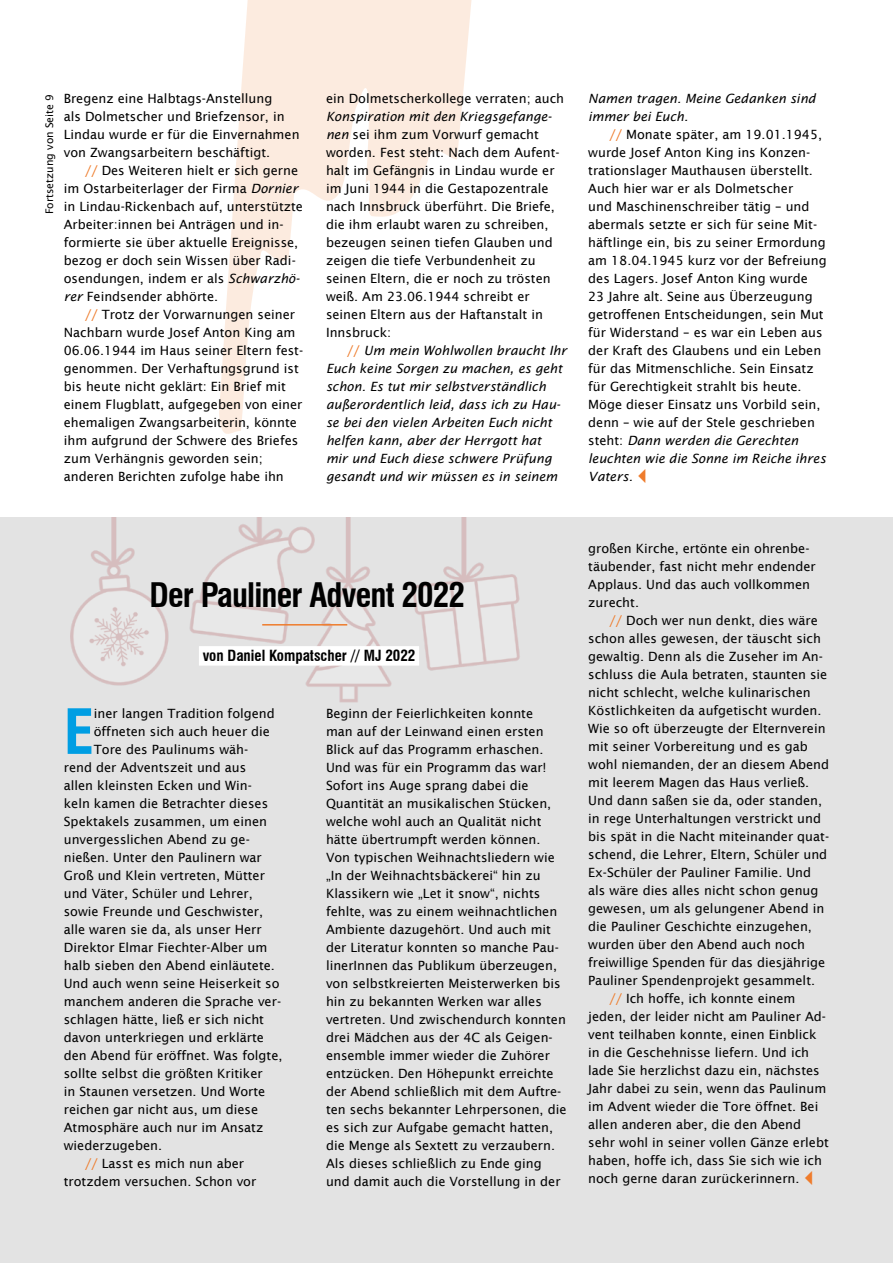
<style>
.page{position:relative;width:893px;height:1263px;background:#fff}
.page>*{position:absolute;margin:0;border:0;box-sizing:border-box;transform-origin:0 0}
.t1{font:700 condensed 60.6px "Swiss 721 BT";color:#009ee3}
.t2{font:700 condensed 33px "Swiss 721 BT";letter-spacing:-.025em;color:#000}
.t3{font:700 condensed 15px "Swiss 721 BT";color:#000}
.t4{font:12.75px/18px "Lucida Sans";color:#000}
.t5{font:italic 12.75px/18px "Lucida Sans";color:#000}
.t6{font:10.5px "Lucida Sans";color:#000}
.s1{color:#ee7c2c}
.s2{font-style:italic}
.s3{font-style:normal;color:#ee7c2c}
</style>
<div class="page">
<svg style="left:219px;top:0;width:253px;height:434px"></svg>
<div style="left:0;top:517px;width:893px;height:746px;background:#e3e3e3"></div>
<img style="left:70px;top:517px;width:450px;height:186px">
<hr style="left:262px;top:624px;width:85px;height:1px;background:#ef7c2c">
<div style="left:199px;top:646px;width:220px;height:20px;background:#fff"></div>
<p class="t6" style="left:43px;top:214px;width:122px;rotate:-90deg">Fortsetzung von Seite 9</p>
<p class="t4" style="left:64px;top:89px;width:237px">Bregenz eine Halbtags-Anstellung<br>als Dolmetscher und Briefzensor, in Lindau wurde er für die Einvernahmen von Zwangsarbeitern beschäftigt.</p>
<p class="t4" style="left:64px;top:161px;width:241px;text-indent:21px"><span class="s1">//</span> Des Weiteren hielt er sich gerne im Ostarbeiterlager der Firma <span class="s2">Dornier </span>in Lindau-Rickenbach auf, unterstützte Arbeiter:innen bei Anträgen und in&shy;formierte sie über aktuelle Ereignisse, bezog er doch sein Wissen über Radi&shy;osendungen, indem er als <span class="s2">Schwarzhö&shy;rer</span> Feindsender abhörte.</p>
<p class="t4" style="left:64px;top:306px;width:241px;text-indent:21px"><span class="s1">//</span> Trotz der Vorwarnungen seiner Nachbarn wurde Josef Anton King am 06.06.1944 im Haus seiner Eltern fest&shy;genommen. Der Verhaftungsgrund ist bis heute nicht geklärt: Ein Brief mit einem Flugblatt, aufgegeben von einer ehemaligen Zwangsarbeiterin, könnte ihm aufgrund der Schwere des Briefes zum Verhängnis geworden sein; anderen Berichten zufolge habe ihn</p>
<p class="t4" style="left:326px;top:90px;width:240px">ein Dolmetscherkollege verraten; auch</p>
<p class="t4" style="left:326px;top:108px;width:235px"><span class="s2">Konspiration mit den Kriegsgefange&shy;nen</span> sei ihm zum Vorwurf gemacht worden. Fest steht: Nach dem Aufent&shy;halt im Gefängnis in Lindau wurde er im Juni 1944 in die Gestapozentrale nach Innsbruck überführt. Die Briefe, die ihm erlaubt waren zu schreiben, bezeugen seinen tiefen Glauben und zeigen die tiefe Verbundenheit zu seinen Eltern, die er noch zu trösten weiß. Am 23.06.1944 schreibt er seinen Eltern aus der Haftanstalt in Innsbruck:</p>
<p class="t5" style="left:326px;top:342px;width:242px;text-indent:21px"><span class="s3">//</span> Um mein Wohlwollen braucht Ihr Euch keine Sorgen zu machen, es geht schon. Es tut mir selbstverständlich außerordentlich leid, dass ich zu Hau&shy;se bei den vielen Arbeiten Euch nicht helfen kann, aber der Herrgott hat<br>mir und Euch diese schwere Prüfung gesandt und wir müssen es in seinem</p>
<p class="t5" style="left:588px;top:90px;width:229px">Namen tragen. Meine Gedanken sind immer bei Euch.</p>
<p class="t4" style="left:588px;top:126px;width:240px;text-indent:21px"><span class="s1">//</span> Monate später, am 19.01.1945, wurde Josef Anton King ins Konzen&shy;trationslager Mauthausen überstellt.<br>Auch hier war er als Dolmetscher<br>und Maschinenschreiber tätig – und abermals setzte er sich für seine Mit&shy;häftlinge ein, bis zu seiner Ermordung am 18.04.1945 kurz vor der Befreiung des Lagers. Josef Anton King wurde 23 Jahre alt. Seine aus Überzeugung getroffenen Entscheidungen, sein Mut für Widerstand – es war ein Leben aus der Kraft des Glaubens und ein Leben für das Mitmenschliche. Sein Einsatz für Gerechtigkeit strahlt bis heute.<br>Möge dieser Einsatz uns Vorbild sein, denn – wie auf der Stele geschrieben steht: <span class="s2">Dann werden die Gerechten leuchten wie die Sonne im Reiche ihres Vaters.</span></p>
<h2 class="t2" style="left:149px;top:575px;width:317px">Der Pauliner Advent 2022</h2>
<p class="t3" style="left:203px;top:647px;width:214px">von Daniel Kompatscher // MJ 2022</p>
<h1 class="t1" style="left:64px;top:695px;width:32px">E</h1>
<p class="t4" style="left:94px;top:704px;width:183px">iner langen Tradition folgend</p>
<p class="t4" style="left:94px;top:722px;width:178px">öffneten sich auch heuer die</p>
<p class="t4" style="left:94px;top:740px;width:156px">Tore des Paulinums wäh-</p>
<p class="t4" style="left:64px;top:758px;width:184px">rend der Adventszeit und aus</p>
<p class="t4" style="left:64px;top:776px;width:190px">allen kleinsten Ecken und Win-</p>
<p class="t4" style="left:64px;top:794px;width:206px">keln kamen die Betrachter dieses</p>
<p class="t4" style="left:64px;top:812px;width:205px">Spektakels zusammen, um einen</p>
<p class="t4" style="left:64px;top:830px;width:188px">unvergesslichen Abend zu ge-</p>
<p class="t4" style="left:64px;top:848px;width:199px">nießen. Unter den Paulinern war</p>
<p class="t4" style="left:64px;top:866px;width:203px">Groß und Klein vertreten, Mütter</p>
<p class="t4" style="left:64px;top:884px;width:190px">und Väter, Schüler und Lehrer,</p>
<p class="t4" style="left:64px;top:902px;width:201px">sowie Freunde und Geschwister,</p>
<p class="t4" style="left:64px;top:920px;width:199px">alle waren sie da, als unser Herr</p>
<p class="t4" style="left:64px;top:938px;width:205px">Direktor Elmar Fiechter-Alber um</p>
<p class="t4" style="left:64px;top:956px;width:213px">halb sieben den Abend einläutete.</p>
<p class="t4" style="left:64px;top:974px;width:217px">Und auch wenn seine Heiserkeit so</p>
<p class="t4" style="left:64px;top:992px;width:219px">manchem anderen die Sprache ver-</p>
<p class="t4" style="left:64px;top:1010px;width:202px">schlagen hätte, ließ er sich nicht</p>
<p class="t4" style="left:64px;top:1028px;width:202px">davon unterkriegen und erklärte</p>
<p class="t4" style="left:64px;top:1046px;width:220px">den Abend für eröffnet. Was folgte,</p>
<p class="t4" style="left:64px;top:1064px;width:200px">sollte selbst die größten Kritiker</p>
<p class="t4" style="left:64px;top:1082px;width:203px">in Staunen versetzen. Und Worte</p>
<p class="t4" style="left:64px;top:1100px;width:196px">reichen gar nicht aus, um diese</p>
<p class="t4" style="left:64px;top:1118px;width:201px">Atmosphäre auch nur im Ansatz</p>
<p class="t4" style="left:64px;top:1136px;width:100px">wiederzugeben.</p>
<p class="t4" style="left:85px;top:1154px;width:161px"><span class="s1">//</span> Lasst es mich nun aber</p>
<p class="t4" style="left:64px;top:1172px;width:194px">trotzdem versuchen. Schon vor</p>
<p class="t4" style="left:326px;top:704px;width:242px">Beginn der Feierlichkeiten konnte<br>man auf der Leinwand einen ersten Blick auf das Programm erhaschen.<br>Und was für ein Programm das war!<br>Sofort ins Auge sprang dabei die Quantität an musikalischen Stücken, welche wohl auch an Qualität nicht hätte übertrumpft werden können.<br>Von typischen Weihnachtsliedern wie „In der Weihnachtsbäckerei“ hin zu Klassikern wie „Let it snow“, nichts fehlte, was zu einem weihnachtlichen Ambiente dazugehört. Und auch mit der Literatur konnten so manche Pau&shy;linerInnen das Publikum überzeugen, von selbstkreierten Meisterwerken bis hin zu bekannten Werken war alles vertreten. Und zwischendurch konnten drei Mädchen aus der 4C als Geigen&shy;ensemble immer wieder die Zuhörer entzücken. Den Höhepunkt erreichte der Abend schließlich mit dem Auftre&shy;ten sechs bekannter Lehrpersonen, die es sich zur Aufgabe gemacht hatten, die Menge als Sextett zu verzaubern.<br>Als dieses schließlich zu Ende ging und damit auch die Vorstellung in der</p>
<p class="t4" style="left:588px;top:540px;width:229px">großen Kirche, ertönte ein ohrenbe&shy;täubender, fast nicht mehr endender<br>Applaus. Und das auch vollkommen zurecht.</p>
<p class="t4" style="left:609px;top:612px;width:210px"><span class="s1">//</span> Doch wer nun denkt, dies wäre</p>
<p class="t4" style="left:588px;top:630px;width:234px">schon alles gewesen, der täuscht sich</p>
<p class="t4" style="left:588px;top:648px;width:236px">gewaltig. Denn als die Zuseher im An-</p>
<p class="t4" style="left:588px;top:666px;width:241px">schluss die Aula betraten, staunten sie</p>
<p class="t4" style="left:588px;top:684px;width:224px">nicht schlecht, welche kulinarischen</p>
<p class="t4" style="left:588px;top:702px;width:235px">Köstlichkeiten da aufgetischt wurden.</p>
<p class="t4" style="left:588px;top:720px;width:239px">Wie so oft überzeugte der Elternverein</p>
<p class="t4" style="left:588px;top:738px;width:221px">mit seiner Vorbereitung und es gab</p>
<p class="t4" style="left:588px;top:756px;width:242px">wohl niemanden, der an diesem Abend</p>
<p class="t4" style="left:588px;top:774px;width:223px">mit leerem Magen das Haus verließ.</p>
<p class="t4" style="left:588px;top:792px;width:235px">Und dann saßen sie da, oder standen,</p>
<p class="t4" style="left:588px;top:810px;width:234px">in rege Unterhaltungen verstrickt und</p>
<p class="t4" style="left:588px;top:828px;width:242px">bis spät in die Nacht miteinander quat-</p>
<p class="t4" style="left:588px;top:846px;width:241px">schend, die Lehrer, Eltern, Schüler und</p>
<p class="t4" style="left:588px;top:864px;width:224px">Ex-Schüler der Pauliner Familie. Und</p>
<p class="t4" style="left:588px;top:882px;width:232px">als wäre dies alles nicht schon genug</p>
<p class="t4" style="left:588px;top:900px;width:238px">gewesen, um als gelungener Abend in</p>
<p class="t4" style="left:588px;top:918px;width:225px">die Pauliner Geschichte einzugehen,</p>
<p class="t4" style="left:588px;top:936px;width:218px">wurden über den Abend auch noch</p>
<p class="t4" style="left:588px;top:954px;width:238px">freiwillige Spenden für das diesjährige</p>
<p class="t4" style="left:588px;top:972px;width:228px">Pauliner Spendenprojekt gesammelt.</p>
<p class="t4" style="left:609px;top:990px;width:187px"><span class="s1">//</span> Ich hoffe, ich konnte einem</p>
<p class="t4" style="left:588px;top:1008px;width:239px">jeden, der leider nicht am Pauliner Ad-</p>
<p class="t4" style="left:588px;top:1026px;width:230px">vent teilhaben konnte, einen Einblick</p>
<p class="t4" style="left:588px;top:1044px;width:222px">in die Geschehnisse liefern. Und ich</p>
<p class="t4" style="left:588px;top:1062px;width:233px">lade Sie herzlichst dazu ein, nächstes</p>
<p class="t4" style="left:588px;top:1080px;width:240px">Jahr dabei zu sein, wenn das Paulinum</p>
<p class="t4" style="left:588px;top:1098px;width:232px">im Advent wieder die Tore öffnet. Bei</p>
<p class="t4" style="left:588px;top:1116px;width:214px">allen anderen aber, die den Abend</p>
<p class="t4" style="left:588px;top:1134px;width:242px">sehr wohl in seiner vollen Gänze erlebt</p>
<p class="t4" style="left:588px;top:1152px;width:235px">haben, hoffe ich, dass Sie sich wie ich</p>
<p class="t4" style="left:588px;top:1170px;width:213px">noch gerne daran zurückerinnern.</p>
</div>
